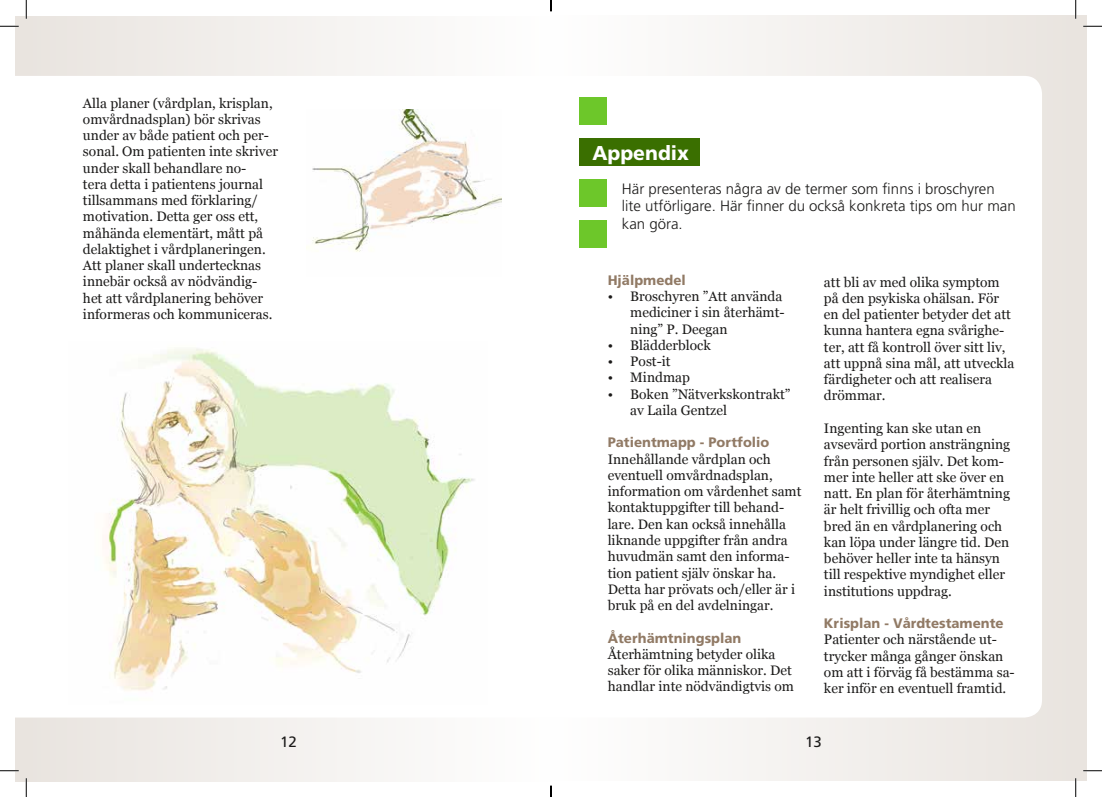
<style>
.page{position:relative;width:1102px;height:797px;background:#fff}
.page>*{position:absolute;margin:0;border:0;box-sizing:border-box;transform-origin:0 0}
.t1{font:800 20px "Frutiger SLLOTF";color:#fff}
.t2{font:300 15px/17.5px "Frutiger SLLOTF";color:#1b1a19}
.t3{font:15px "Frutiger SLLOTF";color:#1b1a19}
.t4{font:13.75px/16.2px "Georgia";color:#1b1a19}
.t5{font:800 13.75px "Frutiger SLLOTF";color:#917a65}
</style>
<div class="page">
<div style="left:16px;top:16px;width:535px;height:765px;background:linear-gradient(to right,#e9e4df,#fefefe)"></div>
<div style="left:551px;top:16px;width:535px;height:765px;background:linear-gradient(to right,#fefefe,#e9e4df)"></div>
<div style="left:522px;top:76px;width:519px;height:641px;background:#fff;border-radius:18px"></div>
<svg style="left:16px;top:76px;width:520px;height:641px"></svg>
<img style="left:306px;top:110px;width:195px;height:167px">
<img style="left:68px;top:342px;width:419px;height:362px">
<div style="left:579px;top:97px;width:28px;height:27px;background:#6dc72a"></div>
<div style="left:579px;top:139px;width:121px;height:27px;background:#3a6f00"></div>
<div style="left:579px;top:180px;width:28px;height:27px;background:#6dc72a"></div>
<div style="left:579px;top:221px;width:28px;height:27px;background:#6dc72a"></div>
<svg style="left:0;top:25px;width:19px;height:2px"></svg>
<svg style="left:1083px;top:25px;width:18px;height:2px"></svg>
<svg style="left:0;top:770px;width:19px;height:1px"></svg>
<svg style="left:1083px;top:770px;width:18px;height:1px"></svg>
<svg style="left:25px;top:0;width:2px;height:19px"></svg>
<svg style="left:25px;top:778px;width:2px;height:19px"></svg>
<svg style="left:1074px;top:0;width:2px;height:19px"></svg>
<svg style="left:1074px;top:778px;width:2px;height:19px"></svg>
<svg style="left:550px;top:785px;width:1px;height:12px"></svg>
<p class="t4" style="left:83px;top:95px;width:196px">Alla planer (vårdplan, krisplan, omvårdnadsplan) bör skrivas under av både patient och per&shy;sonal. Om patienten inte skriver under skall behandlare no-<br>tera detta i patientens journal tillsammans med förklaring/ motivation. Detta ger oss ett, måhända elementärt, mått på delaktighet i vårdplaneringen.<br>Att planer skall undertecknas innebär också av nödvändig&shy;het att vårdplanering behöver informeras och kommuniceras.</p>
<p class="t3" style="left:280px;top:733px;width:18px">12</p>
<h1 class="t1" style="left:592px;top:141px;width:98px">Appendix</h1>
<p class="t2" style="left:622px;top:180px;width:395px">Här presenteras några av de termer som finns i broschyren lite utförligare. Här finner du också konkreta tips om hur man kan göra.</p>
<p class="t5" style="left:607px;top:272px;width:79px">Hjälpmedel</p>
<p class="t4" style="left:630px;top:288px;width:156px;text-indent:-22px">• Broschyren ”Att använda mediciner i sin återhämt&shy;ning” P. Deegan</p>
<p class="t4" style="left:607px;top:337px;width:105px">• Blädderblock</p>
<p class="t4" style="left:607px;top:353px;width:64px">• Post-it</p>
<p class="t4" style="left:607px;top:369px;width:84px">• Mindmap</p>
<p class="t4" style="left:630px;top:386px;width:162px;text-indent:-22px">• Boken ”Nätverkskontrakt” av Laila Gentzel</p>
<p class="t5" style="left:607px;top:434px;width:163px">Patientmapp - Portfolio</p>
<p class="t4" style="left:607px;top:451px;width:195px">Innehållande vårdplan och eventuell omvårdnadsplan, information om vårdenhet samt kontaktuppgifter till behand&shy;lare. Den kan också innehålla liknande uppgifter från andra huvudmän samt den informa&shy;tion patient själv önskar ha.<br>Detta har prövats och/eller är i bruk på en del avdelningar.</p>
<p class="t5" style="left:607px;top:629px;width:135px">Återhämtningsplan</p>
<p class="t4" style="left:607px;top:646px;width:188px">Återhämtning betyder olika saker för olika människor. Det handlar inte nödvändigtvis om</p>
<p class="t4" style="left:823px;top:274px;width:192px">att bli av med olika symptom på den psykiska ohälsan. För en del patienter betyder det att kunna hantera egna svårighe&shy;ter, att få kontroll över sitt liv, att uppnå sina mål, att utveckla färdigheter och att realisera drömmar.</p>
<p class="t4" style="left:823px;top:420px;width:188px">Ingenting kan ske utan en avsevärd portion ansträngning från personen själv. Det kom&shy;mer inte heller att ske över en natt. En plan för återhämtning är helt frivillig och ofta mer bred än en vårdplanering och kan löpa under längre tid. Den behöver heller inte ta hänsyn till respektive myndighet eller institutions uppdrag.</p>
<p class="t5" style="left:823px;top:615px;width:181px">Krisplan - Vårdtestamente</p>
<p class="t4" style="left:823px;top:631px;width:192px">Patienter och närstående ut&shy;trycker många gånger önskan om att i förväg få bestämma sa&shy;ker inför en eventuell framtid.</p>
<p class="t3" style="left:805px;top:733px;width:18px">13</p>
</div>
